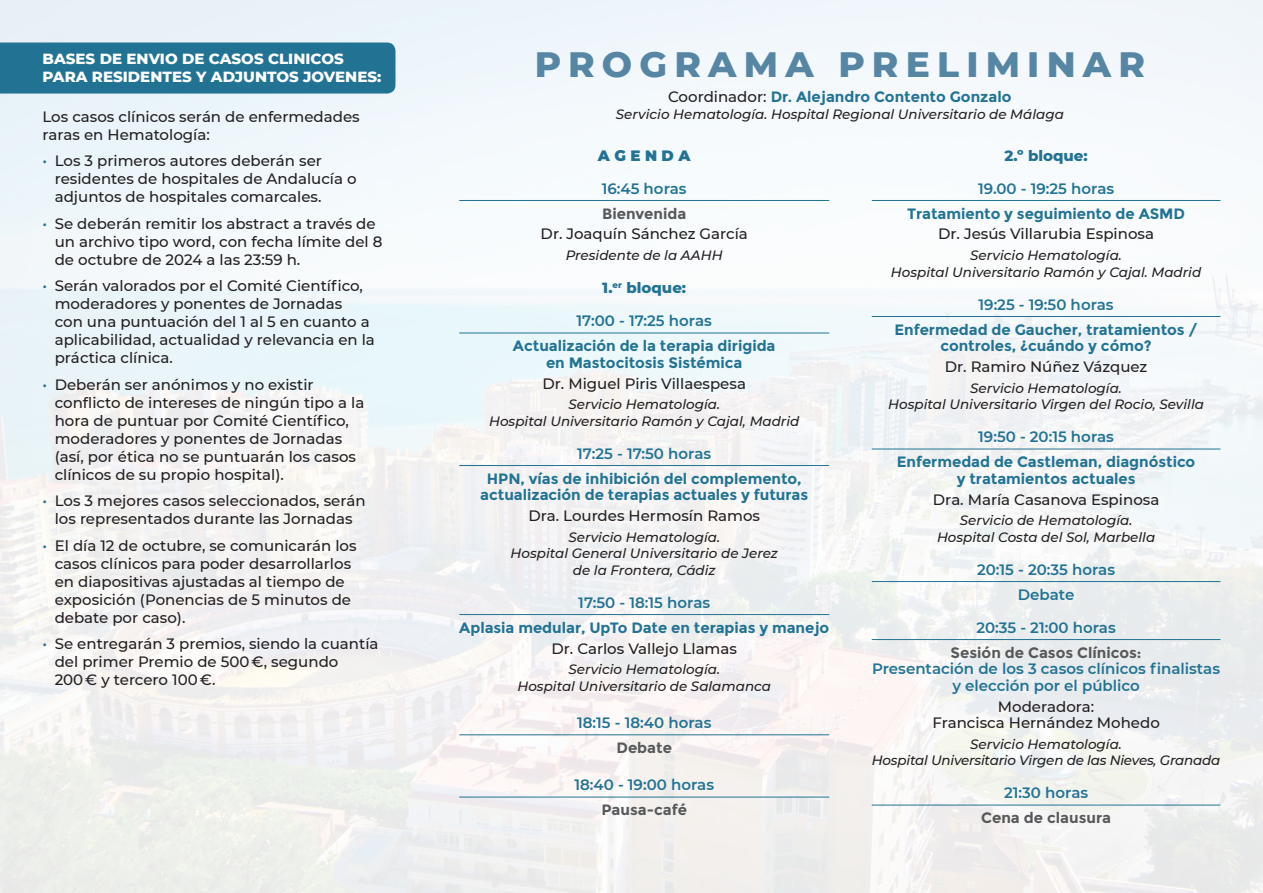
<style>
.page{position:relative;width:1263px;height:893px;background:#fff}
.page>*{position:absolute;margin:0;border:0;box-sizing:border-box;transform-origin:0 0}
.t1{font:800 36px "Montserrat";letter-spacing:.2em;color:#5686a3}
.t2{font:500 15px/18px "Montserrat";color:#231f20}
.t3{font:700 15px/16.5px "Montserrat";letter-spacing:-.005em;color:#227393;text-align:center}
.t4{font:600 15px/25px "Montserrat";color:#227393;text-align:center}
.t5{font:700 15px "Montserrat";color:#57585a}
.t6{font:800 15px/18px "Montserrat";color:#fff}
.t7{font:800 15px "Montserrat";color:#227393}
.t8{font:900 15px "Montserrat";color:#227393}
.t9{font:italic 500 13.5px/16.5px "Montserrat";color:#231f20;text-align:center}
.s1{color:#227393}
.s2{font-weight:500;color:#231f20}
</style>
<div class="page">
<hr style="left:459px;top:200px;width:370px;height:1px;background:#227393">
<hr style="left:459px;top:333px;width:370px;height:1px;background:#227393">
<hr style="left:459px;top:465px;width:370px;height:1px;background:#227393">
<hr style="left:459px;top:614px;width:370px;height:1px;background:#227393">
<hr style="left:459px;top:734px;width:370px;height:1px;background:#227393">
<hr style="left:459px;top:797px;width:370px;height:1px;background:#227393">
<hr style="left:872px;top:200px;width:348px;height:1px;background:#227393">
<hr style="left:872px;top:316px;width:348px;height:1px;background:#227393">
<hr style="left:872px;top:449px;width:348px;height:1px;background:#227393">
<hr style="left:872px;top:581px;width:348px;height:1px;background:#227393">
<hr style="left:872px;top:639px;width:348px;height:1px;background:#227393">
<hr style="left:872px;top:805px;width:348px;height:1px;background:#227393">
<div style="left:0;top:43px;width:395px;height:51px;background:#227393"></div>
<p class="t6" style="left:43px;top:49px;width:340px">BASES DE ENVIO DE CASOS CLINICOS<br>PARA RESIDENTES Y ADJUNTOS JOVENES:</p>
<p class="t2" style="left:43px;top:107px;width:319px">Los casos clínicos serán de enfermedades raras en Hematología:</p>
<p class="t2" style="left:55px;top:151px;width:303px;text-indent:-12px"><span class="s1">•</span> Los 3 primeros autores deberán ser residentes de hospitales de Andalucía o adjuntos de hospitales comarcales.</p>
<p class="t2" style="left:55px;top:214px;width:329px;text-indent:-12px"><span class="s1">•</span> Se deberán remitir los abstract a través de un archivo tipo word, con fecha límite del 8 de octubre de 2024 a las 23:59 h.</p>
<p class="t2" style="left:55px;top:276px;width:322px;text-indent:-12px"><span class="s1">•</span> Serán valorados por el Comité Científico, moderadores y ponentes de Jornadas<br>con una puntuación del 1 al 5 en cuanto a aplicabilidad, actualidad y relevancia en la práctica clínica.</p>
<p class="t2" style="left:55px;top:375px;width:311px;text-indent:-12px"><span class="s1">•</span> Deberán ser anónimos y no existir conflicto de intereses de ningún tipo a la hora de puntuar por Comité Científico, moderadores y ponentes de Jornadas (así, por ética no se puntuarán los casos clínicos de su propio hospital).</p>
<p class="t2" style="left:43px;top:491px;width:325px;text-align:center"><span class="s1">•</span> Los 3 mejores casos seleccionados, serán los representados durante las Jornadas</p>
<p class="t2" style="left:55px;top:536px;width:303px;text-indent:-12px"><span class="s1">•</span> El día 12 de octubre, se comunicarán los casos clínicos para poder desarrollarlos en diapositivas ajustadas al tiempo de exposición (Ponencias de 5 minutos de debate por caso).</p>
<p class="t2" style="left:55px;top:634px;width:325px;text-indent:-12px"><span class="s1">•</span> Se entregarán 3 premios, siendo la cuantía del primer Premio de 500 €, segundo<br>200 € y tercero 100 €.</p>
<h1 class="t1" style="left:535px;top:38px;width:612px">PROGRAMA PRELIMINAR</h1>
<p class="t3" style="left:668px;top:89px;width:345px"><span class="s2">Coordinador:</span> Dr. Alejandro Contento Gonzalo</p>
<p class="t9" style="left:616px;top:105px;width:450px">Servicio Hematología. Hospital Regional Universitario de Málaga</p>
<p class="t8" style="left:598px;top:144px;width:94px">A G E N D A</p>
<p class="t4" style="left:602px;top:175px;width:86px">16:45 horas</p>
<p class="t5" style="left:602px;top:205px;width:86px">Bienvenida</p>
<p class="t2" style="left:541px;top:225px;width:209px">Dr. Joaquín Sánchez García</p>
<p class="t9" style="left:566px;top:247px;width:159px">Presidente de la AAHH</p>
<p class="t7" style="left:602px;top:277px;width:85px">1.<sup>er</sup> bloque:</p>
<p class="t4" style="left:577px;top:308px;width:137px">17:00 - 17:25 horas</p>
<p class="t3" style="left:513px;top:338px;width:264px">Actualización de la terapia dirigida en Mastocitosis Sistémica</p>
<p class="t2" style="left:542px;top:374px;width:205px">Dr. Miguel Piris Villaespesa</p>
<p class="t9" style="left:489px;top:396px;width:312px">Servicio Hematología.<br>Hospital Universitario Ramón y Cajal, Madrid</p>
<p class="t4" style="left:577px;top:440px;width:135px">17:25 - 17:50 horas</p>
<p class="t3" style="left:480px;top:470px;width:329px">HPN, vías de inhibición del complemento, actualización de terapias actuales y futuras</p>
<p class="t2" style="left:528px;top:506px;width:233px">Dra. Lourdes Hermosín Ramos</p>
<p class="t9" style="left:510px;top:528px;width:269px">Servicio Hematología.<br>Hospital General Universitario de Jerez de la Frontera, Cádiz</p>
<p class="t4" style="left:578px;top:589px;width:133px">17:50 - 18:15 horas</p>
<p class="t3" style="left:459px;top:619px;width:371px">Aplasia medular, UpTo Date en terapias y manejo</p>
<p class="t2" style="left:551px;top:639px;width:187px">Dr. Carlos Vallejo Llamas</p>
<p class="t9" style="left:517px;top:661px;width:255px">Servicio Hematología.<br>Hospital Universitario de Salamanca</p>
<p class="t4" style="left:577px;top:709px;width:136px">18:15 - 18:40 horas</p>
<p class="t5" style="left:616px;top:739px;width:57px">Debate</p>
<p class="t4" style="left:574px;top:772px;width:141px">18:40 - 19:00 horas</p>
<p class="t5" style="left:601px;top:801px;width:87px">Pausa-café</p>
<p class="t7" style="left:1004px;top:144px;width:85px">2.º bloque:</p>
<p class="t4" style="left:978px;top:175px;width:138px">19.00 - 19:25 horas</p>
<p class="t3" style="left:907px;top:205px;width:279px">Tratamiento y seguimiento de ASMD</p>
<p class="t2" style="left:938px;top:225px;width:217px">Dr. Jesús Villarubia Espinosa</p>
<p class="t9" style="left:891px;top:247px;width:312px">Servicio Hematología.<br>Hospital Universitario Ramón y Cajal. Madrid</p>
<p class="t4" style="left:978px;top:291px;width:137px">19:25 - 19:50 horas</p>
<p class="t3" style="left:894px;top:321px;width:305px">Enfermedad de Gaucher, tratamientos / controles, ¿cuándo y cómo?</p>
<p class="t2" style="left:945px;top:357px;width:204px">Dr. Ramiro Núñez Vázquez</p>
<p class="t9" style="left:888px;top:379px;width:317px">Servicio Hematología.<br>Hospital Universitario Virgen del Rocio, Sevilla</p>
<p class="t4" style="left:978px;top:424px;width:137px">19:50 - 20:15 horas</p>
<p class="t3" style="left:897px;top:454px;width:300px">Enfermedad de Castleman, diagnóstico y tratamientos actuales</p>
<p class="t2" style="left:933px;top:490px;width:228px">Dra. María Casanova Espinosa</p>
<p class="t9" style="left:937px;top:512px;width:220px">Servicio de Hematología.<br>Hospital Costa del Sol, Marbella</p>
<p class="t4" style="left:977px;top:556px;width:139px">20:15 - 20:35 horas<br>Debate</p>
<p class="t4" style="left:976px;top:614px;width:141px">20:35 - 21:00 horas</p>
<p class="t5" style="left:951px;top:644px;width:192px">Sesión de Casos Clínicos:</p>
<p class="t4" style="left:872px;top:660px;width:349px;line-height:16.5px">Presentación de los 3 casos clínicos finalistas y elección por el público</p>
<p class="t2" style="left:932px;top:697px;width:229px;line-height:16.5px;text-align:center">Moderadora:<br>Francisca Hernández Mohedo</p>
<p class="t9" style="left:872px;top:735px;width:350px">Servicio Hematología.<br>Hospital Universitario Virgen de las Nieves, Granada</p>
<p class="t4" style="left:1004px;top:780px;width:86px">21:30 horas</p>
<p class="t5" style="left:981px;top:809px;width:131px">Cena de clausura</p>
</div>
